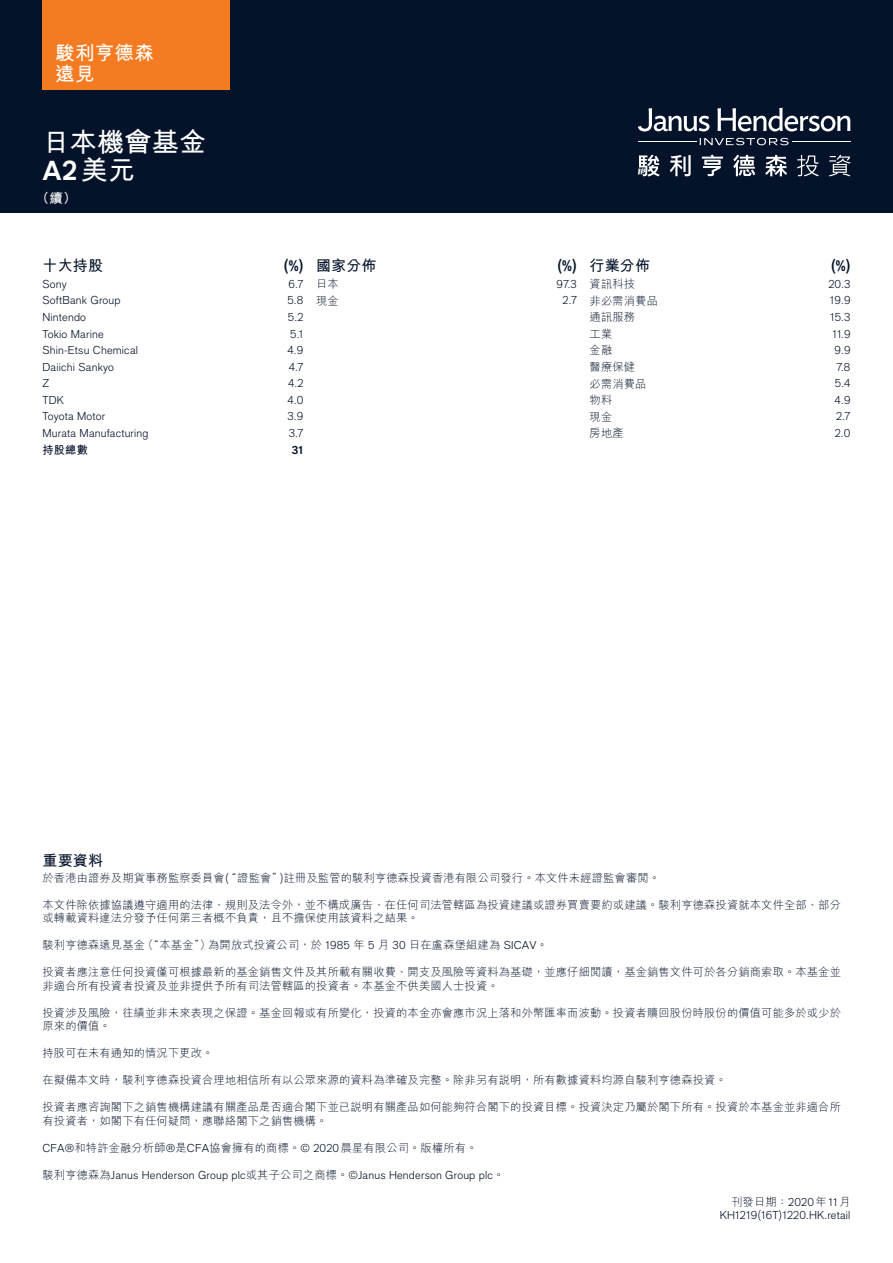
<style>
.page{position:relative;width:893px;height:1263px;background:#fff}
.page>*{position:absolute;margin:0;border:0;box-sizing:border-box;transform-origin:0 0}
.t1{font:700 27px "M Hei HK";letter-spacing:.015em;color:#fff}
.t2{font:700 27px "Applied Sans Pro";color:#fff}
.t3{font:700 19.5px/21px "M Hei HK";letter-spacing:.015em;color:#fff}
.chi_ASCB_10pt_11{font:700 15px "M Hei HK";letter-spacing:.01em;color:#05132a}
.chi_ASCB_10pt_11-2{font:700 condensed 15px "Applied Sans Pro";color:#05132a}
.t4{font:700 13.5px "M Hei HK";color:#fff}
.chi_ASL_7_5pt_9{font:300 11.25px/13.5px "M Hei HK";letter-spacing:.015em;color:#05132a}
.table_e_7_5_9{font:300 11.25px "Applied Sans Pro";letter-spacing:.015em;color:#05132a}
.chi_ASL_7_5pt_9-2{font:300 11.25px "Applied Sans Pro";letter-spacing:.015em;color:#05132a}
.source_ASL_6_5pt_7{font:300 11.25px "Applied Sans Pro";letter-spacing:.015em;color:#05132a}
.chi_ASL_7_5pt_9-3{font:700 11.25px "M Hei HK";color:#05132a}
.t5{font:700 11.25px "Applied Sans Pro";color:#05132a}
.s1{font-family:"M Hei HK"}
.s2{font-family:"Applied Sans Pro"}
</style>
<div class="page">
<div style="left:0;top:0;width:893px;height:213px;background:#05132a"></div>
<div style="left:43px;top:0;width:187px;height:89px;background:#f47b21"></div>
<svg style="left:700px;top:138px;width:88px;height:7px"></svg>
<hr style="left:792px;top:141px;width:58px;height:1px;background:#fff">
<hr style="left:638px;top:141px;width:58px;height:1px;background:#fff">
<svg style="left:638px;top:108px;width:212px;height:23px"></svg>
<svg style="left:638px;top:155px;width:149px;height:21px"></svg>
<svg style="left:797px;top:155px;width:53px;height:21px"></svg>
<h2 class="t3" style="left:55px;top:41px;width:100px">駿利亨德森遠見</h2>
<p class="t1" style="left:43px;top:122px;width:165px">日本機會基金</p>
<p class="t2" style="left:43px;top:154px;width:94px">A2<span class="s1">美元</span></p>
<p class="t4" style="left:36px;top:189px;width:42px">（續）</p>
<p class="chi_ASCB_10pt_11" style="left:43px;top:255px;width:62px">十大持股</p>
<p class="chi_ASCB_10pt_11-2" style="left:284px;top:257px;width:21px">(%)</p>
<p class="table_e_7_5_9" style="left:43px;top:277px;width:26px">Sony</p>
<p class="table_e_7_5_9" style="left:289px;top:277px;width:16px">6.7</p>
<p class="table_e_7_5_9" style="left:43px;top:294px;width:80px">SoftBank Group</p>
<p class="table_e_7_5_9" style="left:287px;top:294px;width:17px">5.8</p>
<p class="table_e_7_5_9" style="left:43px;top:310px;width:45px">Nintendo</p>
<p class="table_e_7_5_9" style="left:288px;top:310px;width:17px">5.2</p>
<p class="table_e_7_5_9" style="left:43px;top:327px;width:63px">Tokio Marine</p>
<p class="table_e_7_5_9" style="left:290px;top:327px;width:15px">5.1</p>
<p class="table_e_7_5_9" style="left:43px;top:344px;width:97px">Shin-Etsu Chemical</p>
<p class="table_e_7_5_9" style="left:287px;top:344px;width:17px">4.9</p>
<p class="table_e_7_5_9" style="left:43px;top:360px;width:73px">Daiichi Sankyo</p>
<p class="table_e_7_5_9" style="left:289px;top:360px;width:16px">4.7</p>
<p class="table_e_7_5_9" style="left:43px;top:377px;width:8px">Z</p>
<p class="table_e_7_5_9" style="left:288px;top:377px;width:17px">4.2</p>
<p class="table_e_7_5_9" style="left:43px;top:393px;width:23px">TDK</p>
<p class="table_e_7_5_9" style="left:287px;top:393px;width:17px">4.0</p>
<p class="table_e_7_5_9" style="left:43px;top:410px;width:64px">Toyota Motor</p>
<p class="table_e_7_5_9" style="left:288px;top:410px;width:17px">3.9</p>
<p class="table_e_7_5_9" style="left:43px;top:426px;width:108px">Murata Manufacturing</p>
<p class="table_e_7_5_9" style="left:289px;top:426px;width:16px">3.7</p>
<p class="chi_ASL_7_5pt_9-3" style="left:43px;top:442px;width:47px">持股總數</p>
<p class="t5" style="left:292px;top:443px;width:13px">31</p>
<p class="chi_ASCB_10pt_11" style="left:316px;top:255px;width:62px">國家分佈</p>
<p class="chi_ASCB_10pt_11-2" style="left:557px;top:257px;width:21px">(%)</p>
<p class="chi_ASL_7_5pt_9" style="left:316px;top:277px;width:24px">日本</p>
<p class="table_e_7_5_9" style="left:556px;top:277px;width:22px">97.3</p>
<p class="chi_ASL_7_5pt_9" style="left:316px;top:293px;width:24px">現金</p>
<p class="table_e_7_5_9" style="left:563px;top:294px;width:16px">2.7</p>
<p class="chi_ASCB_10pt_11" style="left:590px;top:255px;width:62px">行業分佈</p>
<p class="chi_ASCB_10pt_11-2" style="left:831px;top:257px;width:21px">(%)</p>
<p class="chi_ASL_7_5pt_9" style="left:590px;top:277px;width:47px">資訊科技</p>
<p class="table_e_7_5_9" style="left:828px;top:277px;width:24px">20.3</p>
<p class="chi_ASL_7_5pt_9" style="left:590px;top:293px;width:70px">非必需消費品</p>
<p class="table_e_7_5_9" style="left:830px;top:294px;width:22px">19.9</p>
<p class="chi_ASL_7_5pt_9" style="left:590px;top:310px;width:47px">通訊服務</p>
<p class="table_e_7_5_9" style="left:830px;top:310px;width:22px">15.3</p>
<p class="chi_ASL_7_5pt_9" style="left:590px;top:327px;width:24px">工業</p>
<p class="table_e_7_5_9" style="left:832px;top:327px;width:19px">11.9</p>
<p class="chi_ASL_7_5pt_9" style="left:590px;top:343px;width:24px">金融</p>
<p class="table_e_7_5_9" style="left:834px;top:344px;width:17px">9.9</p>
<p class="chi_ASL_7_5pt_9" style="left:590px;top:360px;width:47px">醫療保健</p>
<p class="table_e_7_5_9" style="left:836px;top:360px;width:16px">7.8</p>
<p class="chi_ASL_7_5pt_9" style="left:590px;top:376px;width:58px">必需消費品</p>
<p class="table_e_7_5_9" style="left:835px;top:377px;width:17px">5.4</p>
<p class="chi_ASL_7_5pt_9" style="left:590px;top:393px;width:24px">物料</p>
<p class="table_e_7_5_9" style="left:835px;top:393px;width:17px">4.9</p>
<p class="chi_ASL_7_5pt_9" style="left:590px;top:409px;width:24px">現金</p>
<p class="table_e_7_5_9" style="left:836px;top:410px;width:16px">2.7</p>
<p class="chi_ASL_7_5pt_9" style="left:590px;top:426px;width:36px">房地產</p>
<p class="table_e_7_5_9" style="left:835px;top:426px;width:17px">2.0</p>
<p class="chi_ASCB_10pt_11" style="left:43px;top:849px;width:62px">重要資料</p>
<p class="chi_ASL_7_5pt_9" style="left:43px;top:870px;width:619px">於香港由證券及期貨事務監察委員會<span class="s2">(</span>“證監會”<span class="s2">)</span>註冊及監管的駿利亨德森投資香港有限公司發行。本文件未經證監會審閱。</p>
<p class="chi_ASL_7_5pt_9" style="left:43px;top:897px;width:800px">本文件除依據協議遵守適用的法律、規則及法令外，並不構成廣告、在任何司法管轄區為投資建議或證券買賣要約或建議。駿利亨德森投資就本文件全部、部分或轉載資料違法分發予任何第三者概不負責，且不擔保使用該資料之結果。</p>
<p class="chi_ASL_7_5pt_9" style="left:43px;top:938px;width:507px">駿利亨德森遠見基金（“本基金”）為開放式投資公司，於 <span class="s2">1985</span> 年 <span class="s2">5</span> 月 <span class="s2">30</span> 日在盧森堡組建為 <span class="s2">SICAV</span>。</p>
<p class="chi_ASL_7_5pt_9" style="left:43px;top:965px;width:800px">投資者應注意任何投資僅可根據最新的基金銷售文件及其所載有關收費、開支及風險等資料為基礎，並應仔細閱讀，基金銷售文件可於各分銷商索取。本基金並非適合所有投資者投資及並非提供予所有司法管轄區的投資者。本基金不供美國人士投資。</p>
<p class="chi_ASL_7_5pt_9" style="left:43px;top:1005px;width:800px">投資涉及風險，往績並非未來表現之保證。基金回報或有所變化，投資的本金亦會應市況上落和外幣匯率而波動。投資者贖回股份時股份的價值可能多於或少於原來的價值。</p>
<p class="chi_ASL_7_5pt_9" style="left:43px;top:1046px;width:172px">持股可在未有通知的情況下更改。</p>
<p class="chi_ASL_7_5pt_9" style="left:43px;top:1073px;width:686px">在擬備本文時，駿利亨德森投資合理地相信所有以公眾來源的資料為準確及完整。除非另有說明，所有數據資料均源自駿利亨德森投資。</p>
<p class="chi_ASL_7_5pt_9" style="left:43px;top:1100px;width:800px">投資者應咨詢閣下之銷售機構建議有關產品是否適合閣下並已說明有關產品如何能夠符合閣下的投資目標。投資決定乃屬於閣下所有。投資於本基金並非適合所有投資者，如閣下有任何疑問，應聯絡閣下之銷售機構。</p>
<p class="chi_ASL_7_5pt_9" style="left:43px;top:1140px;width:436px"><span class="s2">CFA®</span>和特許金融分析師<span class="s2">®</span>是<span class="s2">CFA</span>協會擁有的商標。<span class="s2">© 2020</span>晨星有限公司。版權所有。</p>
<p class="chi_ASL_7_5pt_9-2" style="left:43px;top:1168px;width:463px"><span class="s1">駿利亨德森為</span>Janus Henderson Group plc<span class="s1">或其子公司之商標。</span>©Janus Henderson Group plc<span class="s1">。</span></p>
<p class="chi_ASL_7_5pt_9" style="left:731px;top:1194px;width:121px">刊發日期：<span class="s2">2020</span>年<span class="s2">11</span>月</p>
<p class="source_ASL_6_5pt_7" style="left:720px;top:1208px;width:132px">KH1219(16T)1220.HK.retail</p>
</div>
